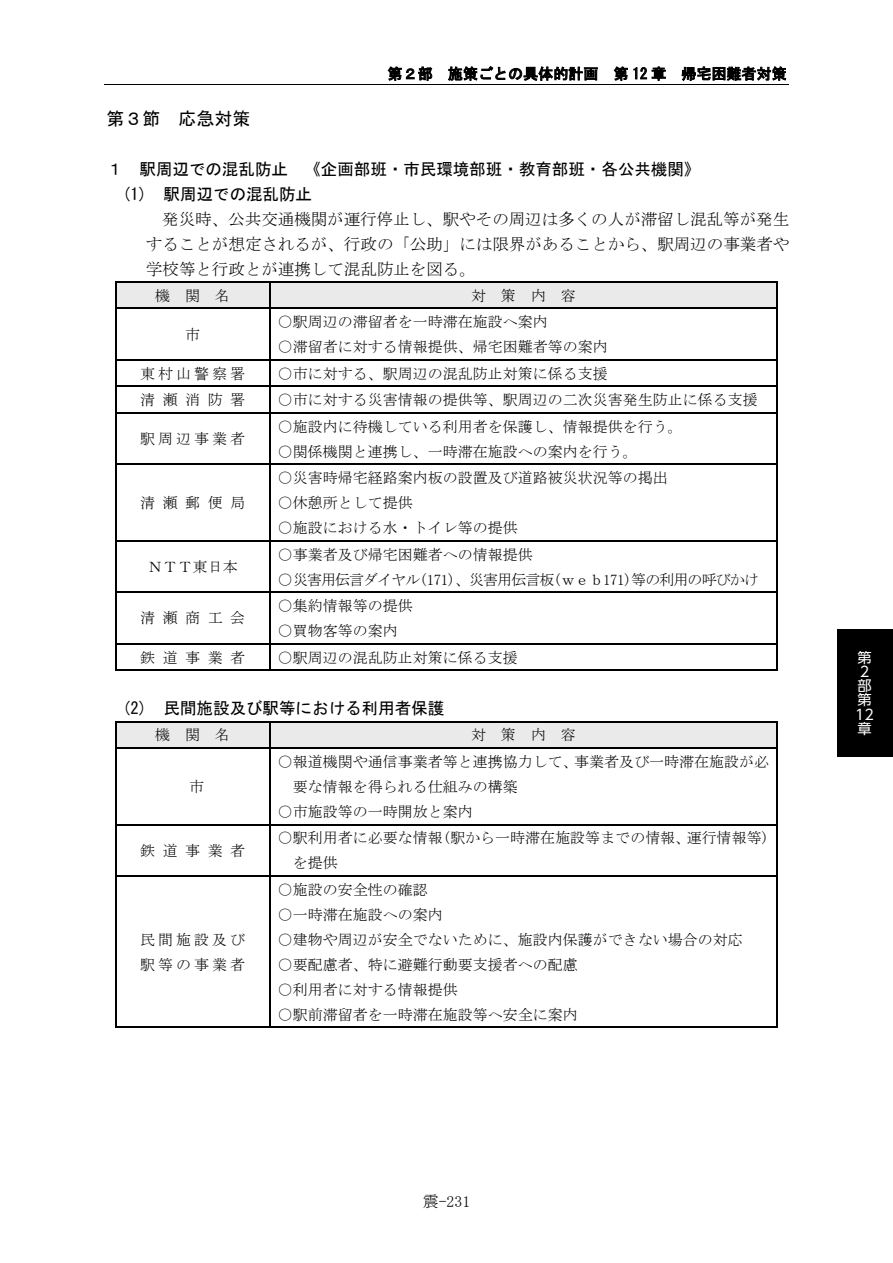
<style>
.page{position:relative;width:893px;height:1263px;background:#fff}
.page>*{position:absolute;margin:0;border:0;box-sizing:border-box;transform-origin:0 0}
.t1{font:18px "MS Gothic";color:#000}
.t2{font:16.5px/24.9px "MS Mincho";color:#000;text-align:justify}
.t3{font:16.5px/25px "MS Gothic";color:#000}
.t4{font:15.9px "MS Mincho";color:#000}
.t5{font:15px/24.9px "MS Mincho";color:#000}
.t6{font:15px "MS Mincho";letter-spacing:-.06em;color:#000}
.t7{font:15px "MS Gothic";letter-spacing:.01em;color:#000}
.t8{font:15px/25px "MS Mincho";letter-spacing:.205em;color:#000}
.t9{font:14.25px/14.2px "UD Shin Go Pro";color:#fff}
</style>
<div class="page">
<hr style="left:104px;top:85px;width:685px;height:1px;background:#000">
<div style="left:116px;top:283px;width:153px;height:25px;background:#eaeaea"></div>
<div style="left:271px;top:283px;width:506px;height:25px;background:#eaeaea"></div>
<hr style="left:116px;top:281px;width:153px;height:2px;background:#000">
<hr style="left:271px;top:281px;width:506px;height:2px;background:#000">
<hr style="left:269px;top:283px;width:2px;height:25px;background:#000">
<svg style="left:115px;top:281px;width:1px;height:28px"></svg>
<hr style="left:116px;top:308px;width:153px;height:1px;background:#000">
<hr style="left:271px;top:308px;width:506px;height:1px;background:#000">
<svg style="left:777px;top:281px;width:1px;height:28px"></svg>
<hr style="left:115px;top:309px;width:1px;height:50px;background:#000">
<hr style="left:269px;top:309px;width:2px;height:50px;background:#000">
<hr style="left:777px;top:309px;width:1px;height:50px;background:#000">
<hr style="left:116px;top:359px;width:153px;height:2px;background:#000">
<hr style="left:271px;top:359px;width:506px;height:2px;background:#000">
<hr style="left:269px;top:361px;width:2px;height:25px;background:#000">
<hr style="left:116px;top:386px;width:153px;height:1px;background:#000">
<hr style="left:271px;top:386px;width:506px;height:1px;background:#000">
<hr style="left:269px;top:387px;width:2px;height:25px;background:#000">
<svg style="left:115px;top:359px;width:1px;height:54px"></svg>
<hr style="left:116px;top:412px;width:153px;height:1px;background:#000">
<hr style="left:271px;top:412px;width:506px;height:1px;background:#000">
<svg style="left:777px;top:359px;width:1px;height:54px"></svg>
<hr style="left:115px;top:413px;width:1px;height:51px;background:#000">
<hr style="left:269px;top:413px;width:2px;height:51px;background:#000">
<hr style="left:777px;top:413px;width:1px;height:51px;background:#000">
<hr style="left:116px;top:464px;width:153px;height:1px;background:#000">
<hr style="left:271px;top:464px;width:506px;height:1px;background:#000">
<hr style="left:115px;top:465px;width:1px;height:75px;background:#000">
<hr style="left:269px;top:465px;width:2px;height:75px;background:#000">
<hr style="left:777px;top:465px;width:1px;height:75px;background:#000">
<hr style="left:116px;top:540px;width:153px;height:1px;background:#000">
<hr style="left:271px;top:540px;width:506px;height:1px;background:#000">
<hr style="left:115px;top:541px;width:1px;height:50px;background:#000">
<hr style="left:269px;top:541px;width:2px;height:50px;background:#000">
<hr style="left:777px;top:541px;width:1px;height:50px;background:#000">
<hr style="left:116px;top:591px;width:153px;height:2px;background:#000">
<hr style="left:271px;top:591px;width:506px;height:2px;background:#000">
<hr style="left:115px;top:593px;width:1px;height:50px;background:#000">
<hr style="left:269px;top:593px;width:2px;height:50px;background:#000">
<hr style="left:777px;top:593px;width:1px;height:50px;background:#000">
<hr style="left:116px;top:643px;width:153px;height:1px;background:#000">
<hr style="left:271px;top:643px;width:506px;height:1px;background:#000">
<svg style="left:115px;top:643px;width:1px;height:28px"></svg>
<hr style="left:116px;top:669px;width:153px;height:2px;background:#000">
<hr style="left:269px;top:644px;width:2px;height:25px;background:#000">
<hr style="left:271px;top:669px;width:506px;height:2px;background:#000">
<svg style="left:777px;top:643px;width:1px;height:28px"></svg>
<div style="left:116px;top:722px;width:153px;height:25px;background:#eaeaea"></div>
<div style="left:271px;top:722px;width:506px;height:25px;background:#eaeaea"></div>
<hr style="left:116px;top:721px;width:153px;height:1px;background:#000">
<hr style="left:271px;top:721px;width:506px;height:1px;background:#000">
<hr style="left:269px;top:722px;width:2px;height:25px;background:#000">
<svg style="left:115px;top:721px;width:1px;height:28px"></svg>
<hr style="left:116px;top:747px;width:153px;height:2px;background:#000">
<hr style="left:271px;top:747px;width:506px;height:2px;background:#000">
<svg style="left:777px;top:721px;width:1px;height:28px"></svg>
<hr style="left:115px;top:749px;width:1px;height:75px;background:#000">
<hr style="left:269px;top:749px;width:2px;height:75px;background:#000">
<hr style="left:777px;top:749px;width:1px;height:75px;background:#000">
<hr style="left:116px;top:824px;width:153px;height:1px;background:#000">
<hr style="left:271px;top:824px;width:506px;height:1px;background:#000">
<hr style="left:115px;top:825px;width:1px;height:50px;background:#000">
<hr style="left:269px;top:825px;width:2px;height:50px;background:#000">
<hr style="left:777px;top:825px;width:1px;height:50px;background:#000">
<hr style="left:116px;top:875px;width:153px;height:2px;background:#000">
<hr style="left:271px;top:875px;width:506px;height:2px;background:#000">
<hr style="left:115px;top:877px;width:1px;height:150px;background:#000">
<hr style="left:116px;top:1027px;width:153px;height:1px;background:#000">
<hr style="left:269px;top:877px;width:2px;height:150px;background:#000">
<hr style="left:271px;top:1027px;width:506px;height:1px;background:#000">
<hr style="left:777px;top:877px;width:1px;height:150px;background:#000">
<div style="left:838px;top:629px;width:55px;height:127px;background:#000"></div>
<p class="t7" style="left:388px;top:66px;width:401px">第２部 施策ごとの具体的計画 第 12 章 帰宅困難者対策</p>
<p class="t1" style="left:106px;top:110px;width:145px">第３節 応急対策</p>
<p class="t3" style="left:122px;top:156px;width:580px;text-indent:-16px">１ 駅周辺での混乱防止 《企画部班・市民環境部班・教育部班・各公共機関》(1) 駅周辺での混乱防止</p>
<p class="t2" style="left:146px;top:206px;width:645px;text-indent:16px">発災時、公共交通機関が運行停止し、駅やその周辺は多くの人が滞留し混乱等が発生することが想定されるが、行政の「公助」には限界があることから、駅周辺の事業者や学校等と行政とが連携して混乱防止を図る。</p>
<p class="t5" style="left:155px;top:283px;width:76px">機関名</p>
<p class="t5" style="left:471px;top:283px;width:106px">対策内容</p>
<p class="t5" style="left:185px;top:322px;width:16px">市</p>
<p class="t5" style="left:278px;top:309px;width:271px">○駅周辺の滞留者を一時滞在施設へ案内</p>
<p class="t5" style="left:278px;top:334px;width:331px">○滞留者に対する情報提供、帰宅困難者等の案内</p>
<p class="t5" style="left:140px;top:361px;width:106px">東村山警察署</p>
<p class="t5" style="left:278px;top:361px;width:331px">○市に対する、駅周辺の混乱防止対策に係る支援</p>
<p class="t5" style="left:140px;top:387px;width:106px">清瀬消防署</p>
<p class="t5" style="left:278px;top:387px;width:481px">○市に対する災害情報の提供等、駅周辺の二次災害発生防止に係る支援</p>
<p class="t5" style="left:140px;top:426px;width:106px">駅周辺事業者</p>
<p class="t5" style="left:278px;top:414px;width:406px">○施設内に待機している利用者を保護し、情報提供を行う。</p>
<p class="t5" style="left:278px;top:439px;width:361px">○関係機関と連携し、一時滞在施設への案内を行う。</p>
<p class="t5" style="left:140px;top:490px;width:106px">清瀬郵便局</p>
<p class="t5" style="left:148px;top:554px;width:91px">ＮＴＴ東日本</p>
<p class="t5" style="left:140px;top:605px;width:106px">清瀬商工会</p>
<p class="t5" style="left:278px;top:465px;width:391px">○災害時帰宅経路案内板の設置及び道路被災状況等の掲出</p>
<p class="t5" style="left:278px;top:490px;width:136px">○休憩所として提供</p>
<p class="t5" style="left:278px;top:515px;width:241px">○施設における水・トイレ等の提供</p>
<p class="t5" style="left:278px;top:542px;width:256px">○事業者及び帰宅困難者への情報提供</p>
<p class="t6" style="left:278px;top:572px;width:482px">○災害用伝言ダイヤル(171)、災害用伝言板(ｗｅｂ171)等の利用の呼びかけ</p>
<p class="t5" style="left:278px;top:593px;width:136px">○集約情報等の提供</p>
<p class="t5" style="left:278px;top:618px;width:121px">○買物客等の案内</p>
<p class="t5" style="left:140px;top:645px;width:106px">鉄道事業者</p>
<p class="t5" style="left:278px;top:645px;width:241px">○駅周辺の混乱防止対策に係る支援</p>
<p class="t3" style="left:122px;top:696px;width:324px">(2) 民間施設及び駅等における利用者保護</p>
<p class="t5" style="left:155px;top:722px;width:76px">機関名</p>
<p class="t5" style="left:471px;top:722px;width:106px">対策内容</p>
<p class="t5" style="left:189px;top:774px;width:16px">市</p>
<p class="t5" style="left:293px;top:749px;width:478px;text-indent:-15px">○報道機関や通信事業者等と連携協力して、事業者及び一時滞在施設が必要な情報を得られる仕組みの構築</p>
<p class="t5" style="left:278px;top:799px;width:196px">○市施設等の一時開放と案内</p>
<p class="t5" style="left:140px;top:838px;width:106px">鉄道事業者</p>
<p class="t8" style="left:140px;top:927px;width:106px">民間施設及び駅等の事業者</p>
<p class="t5" style="left:293px;top:825px;width:478px;text-indent:-15px">○駅利用者に必要な情報(駅から一時滞在施設等までの情報、運行情報等)を提供</p>
<p class="t5" style="left:278px;top:877px;width:151px">○施設の安全性の確認</p>
<p class="t5" style="left:278px;top:902px;width:166px">○一時滞在施設への案内</p>
<p class="t5" style="left:278px;top:927px;width:466px">○建物や周辺が安全でないために、施設内保護ができない場合の対応</p>
<p class="t5" style="left:278px;top:952px;width:301px">○要配慮者、特に避難行動要支援者への配慮</p>
<p class="t5" style="left:278px;top:977px;width:181px">○利用者に対する情報提供</p>
<p class="t5" style="left:278px;top:1002px;width:301px">○駅前滞留者を一時滞在施設等へ安全に案内</p>
<p class="t9" style="left:855px;top:650px;width:20px">第<br>２部第<br>12章</p>
<p class="t4" style="left:423px;top:1194px;width:49px">震-231</p>
</div>
